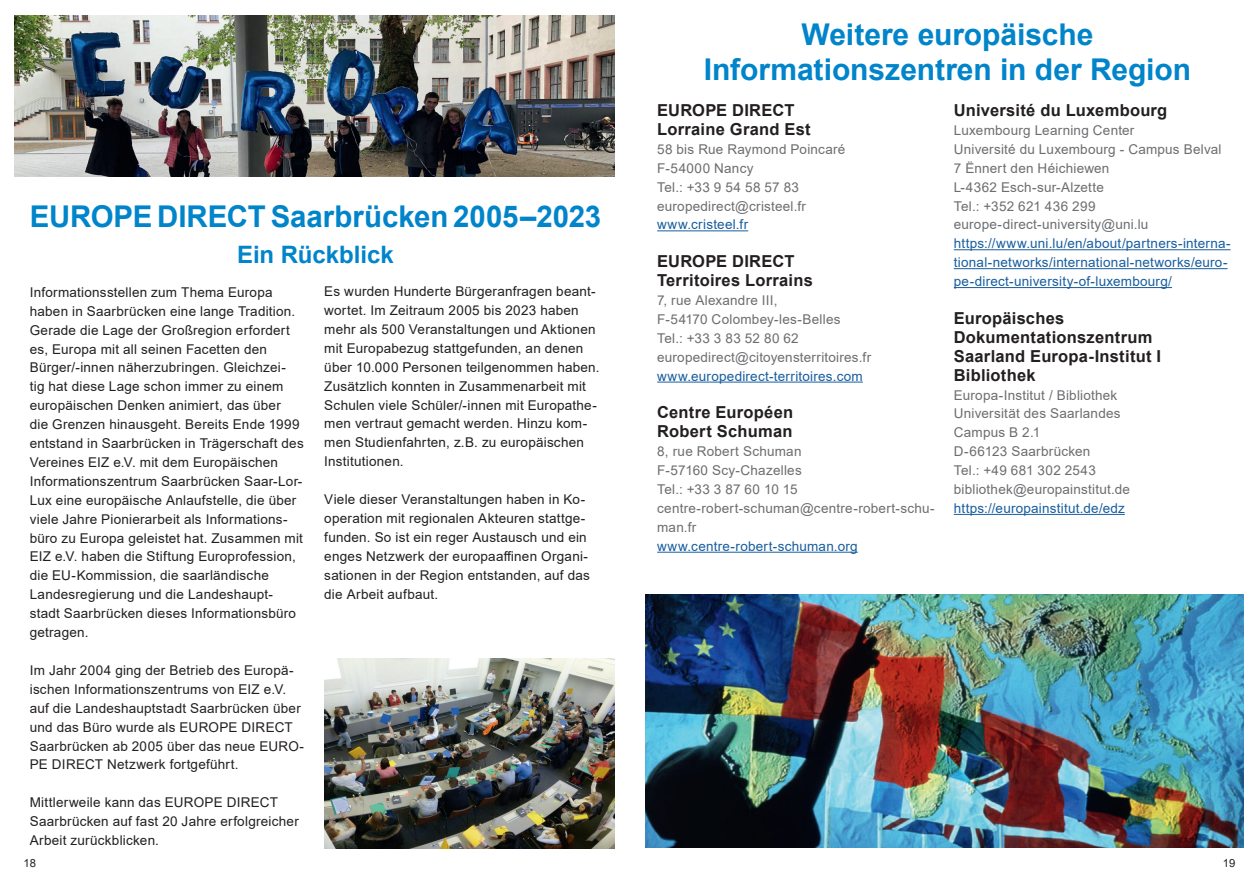
<style>
.page{position:relative;width:1259px;height:893px;background:#fff}
.page>*{position:absolute;margin:0;border:0;box-sizing:border-box;transform-origin:0 0}
.t1{font:700 30px/34.5px "Arial";color:#0084ca;text-align:center}
.t2{font:700 24px "Arial";color:#0084ca}
.t3{font:700 16.5px/18.9px "Arial";letter-spacing:.015em;color:#231f20}
.t4{font:13.5px/18.9px "Arial";letter-spacing:.015em;color:#231f20}
.t5{font:13.5px/18.9px "Arial";letter-spacing:.015em;color:#6c6d70}
.t6{font:13.5px/18.9px "Arial";letter-spacing:.015em;color:#175d9e}
.t7{font:11.25px "Arial";color:#231f20}
</style>
<div class="page">
<img style="left:324px;top:658px;width:290px;height:190px">
<img style="left:15px;top:16px;width:599px;height:161px">
<hr style="left:657px;top:230px;width:91px;height:1px;background:#175d9e">
<hr style="left:657px;top:382px;width:206px;height:1px;background:#175d9e">
<hr style="left:657px;top:552px;width:201px;height:1px;background:#175d9e">
<hr style="left:954px;top:249px;width:276px;height:1px;background:#175d9e">
<hr style="left:954px;top:268px;width:273px;height:1px;background:#175d9e">
<hr style="left:954px;top:287px;width:218px;height:1px;background:#175d9e">
<hr style="left:954px;top:514px;width:171px;height:1px;background:#175d9e">
<img style="left:645px;top:594px;width:598px;height:254px">
<h1 class="t1" style="left:30px;top:200px;width:573px">EUROPE DIRECT Saarbrücken 2005–2023</h1>
<h2 class="t2" style="left:237px;top:238px;width:158px">Ein Rückblick</h2>
<p class="t4" style="left:30px;top:283px;width:275px">Informationsstellen zum Thema Europa haben in Saarbrücken eine lange Tradition.<br>Gerade die Lage der Großregion erfordert es, Europa mit all seinen Facetten den Bürger/-innen näherzubringen. Gleichzei&shy;tig hat diese Lage schon immer zu einem europäischen Denken animiert, das über<br>die Grenzen hinausgeht. Bereits Ende 1999 entstand in Saarbrücken in Trägerschaft des Vereines EIZ e.V. mit dem Europäischen Informationszentrum Saarbrücken Saar-Lor-Lux eine europäische Anlaufstelle, die über viele Jahre Pionierarbeit als Informations&shy;büro zu Europa geleistet hat. Zusammen mit EIZ e.V. haben die Stiftung Europrofession, die EU-Kommission, die saarländische Landesregierung und die Landeshaupt&shy;stadt Saarbrücken dieses Informationsbüro getragen.</p>
<p class="t4" style="left:30px;top:661px;width:276px">Im Jahr 2004 ging der Betrieb des Europä&shy;ischen Informationszentrums von EIZ e.V. auf die Landeshauptstadt Saarbrücken über und das Büro wurde als EUROPE DIRECT Saarbrücken ab 2005 über das neue EURO-PE DIRECT Netzwerk fortgeführt.</p>
<p class="t4" style="left:30px;top:793px;width:271px">Mittlerweile kann das EUROPE DIRECT<br>Saarbrücken auf fast 20 Jahre erfolgreicher<br>Arbeit zurückblicken.</p>
<p class="t4" style="left:324px;top:282px;width:277px">Es wurden Hunderte Bürgeranfragen beant&shy;wortet. Im Zeitraum 2005 bis 2023 haben mehr als 500 Veranstaltungen und Aktionen mit Europabezug stattgefunden, an denen über 10.000 Personen teilgenommen haben.<br>Zusätzlich konnten in Zusammenarbeit mit Schulen viele Schüler/-innen mit Europathe&shy;men vertraut gemacht werden. Hinzu kom&shy;men Studienfahrten, z.B. zu europäischen Institutionen.</p>
<p class="t4" style="left:324px;top:490px;width:267px">Viele dieser Veranstaltungen haben in Ko&shy;operation mit regionalen Akteuren stattge&shy;funden. So ist ein reger Austausch und ein enges Netzwerk der europaaffinen Organi&shy;sationen in der Region entstanden, auf das die Arbeit aufbaut.</p>
<h1 class="t1" style="left:704px;top:18px;width:489px">Weitere europäische<br>Informationszentren in der Region</h1>
<p class="t3" style="left:657px;top:101px;width:155px">EUROPE DIRECT<br>Lorraine Grand Est</p>
<p class="t5" style="left:657px;top:140px;width:190px">58 bis Rue Raymond Poincaré<br>F-54000 Nancy<br>Tel.: +33 9 54 58 57 83 europedirect@cristeel.fr</p>
<p class="t6" style="left:657px;top:215px;width:93px">www.cristeel.fr</p>
<p class="t3" style="left:657px;top:252px;width:157px">EUROPE DIRECT<br>Territoires Lorrains</p>
<p class="t5" style="left:657px;top:291px;width:215px">7, rue Alexandre III,<br>F-54170 Colombey-les-Belles<br>Tel.: +33 3 83 52 80 62 europedirect@citoyensterritoires.fr</p>
<p class="t6" style="left:657px;top:366px;width:207px">www.europedirect-territoires.com</p>
<p class="t3" style="left:657px;top:403px;width:138px">Centre Européen<br>Robert Schuman</p>
<p class="t5" style="left:657px;top:442px;width:279px">8, rue Robert Schuman<br>F-57160 Scy-Chazelles<br>Tel.: +33 3 87 60 10 15 centre-robert-schuman@centre-robert-schu&shy;man.fr</p>
<p class="t6" style="left:657px;top:536px;width:202px">www.centre-robert-schuman.org</p>
<p class="t3" style="left:954px;top:101px;width:215px">Université du Luxembourg</p>
<p class="t5" style="left:954px;top:121px;width:269px">Luxembourg Learning Center<br>Université du Luxembourg - Campus Belval<br>7 Ënnert den Héichiewen<br>L-4362 Esch-sur-Alzette<br>Tel.: +352 621 436 299 europe-direct-university@uni.lu</p>
<p class="t6" style="left:954px;top:234px;width:278px">https://www.uni.lu/en/about/partners-interna&shy;tional-networks/international-networks/euro&shy;pe-direct-university-of-luxembourg/</p>
<p class="t3" style="left:954px;top:309px;width:209px">Europäisches<br>Dokumentationszentrum<br>Saarland Europa-Institut I<br>Bibliothek</p>
<p class="t5" style="left:954px;top:385px;width:178px">Europa-Institut / Bibliothek<br>Universität des Saarlandes<br>Campus B 2.1<br>D-66123 Saarbrücken<br>Tel.: +49 681 302 2543 bibliothek@europainstitut.de</p>
<p class="t6" style="left:954px;top:499px;width:173px">https://europainstitut.de/edz</p>
<p class="t7" style="left:24px;top:856px;width:14px">18</p>
<p class="t7" style="left:1223px;top:856px;width:14px">19</p>
</div>
